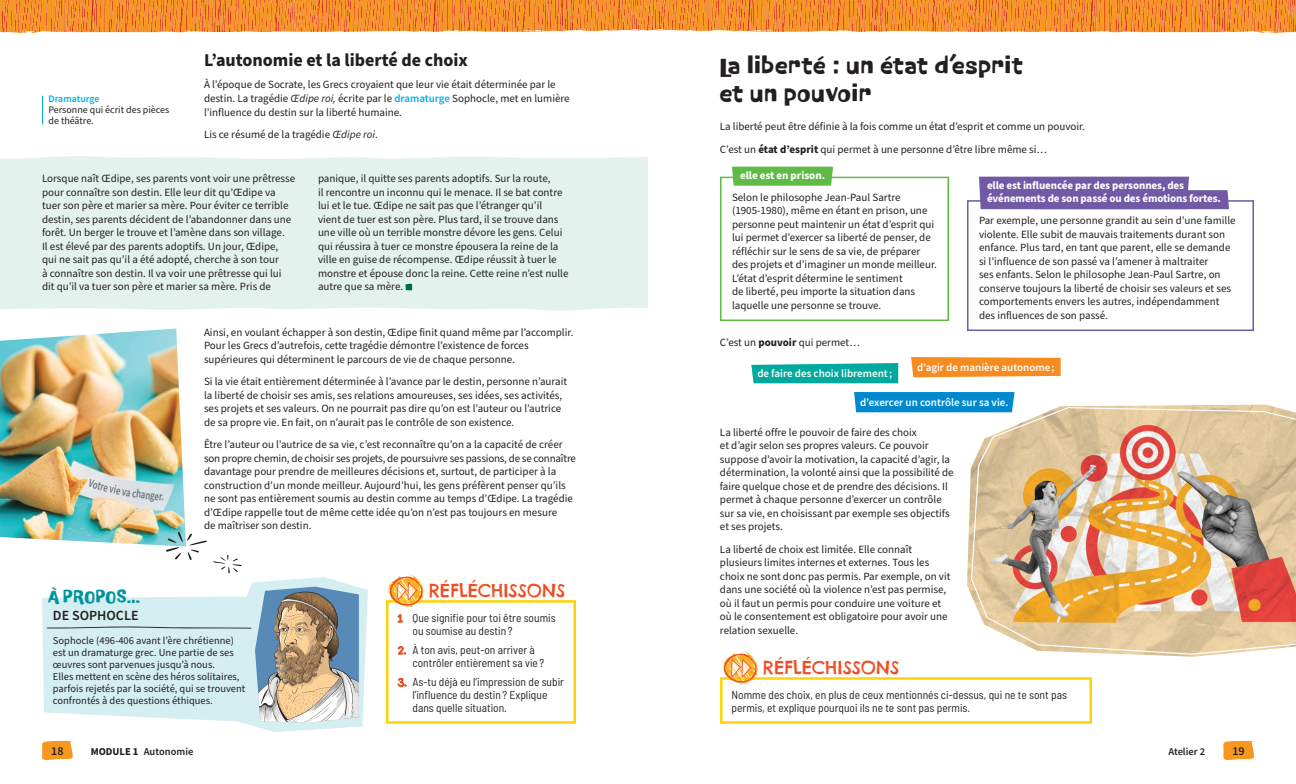
<style>
.page{position:relative;width:1296px;height:784px;background:#fff}
.page>*{position:absolute;margin:0;border:0;box-sizing:border-box;transform-origin:0 0}
.t1{font:700 28px/28px "P22 Nudgewink Pro";letter-spacing:.03em;color:#231f20;scale:1.2 1}
.t2{font:700 20px "P22 Nudgewink Pro";letter-spacing:.03em;color:#00959e;scale:1.2 1}
.t3{font:700 18px "Source Sans Pro";color:#231f20}
.t4{font:18px "Chelsea Market Pro";color:#f04d22}
.t5{font:600 14px "Source Sans Pro";color:#231f20}
.t6{font:600 12px "Source Sans Pro";color:#231f20}
.t7{font:semi-condensed 11.5px/13px "Barlow";color:#231f20}
.t8{font:11px/13.5px "Source Sans Pro";color:#231f20}
.t9{font:700 11px/13.5px "Source Sans Pro";letter-spacing:-.01em;color:#fff}
.t10{font:600 11px "Source Sans Pro";color:#fff}
.t11{font:10.5px/12px "Source Sans Pro";color:#231f20}
.t12{font:600 10.5px "Source Sans Pro";color:#231f20}
.t13{font:10px/11px "Source Sans Pro";color:#231f20}
.t14{font:600 10px "Source Sans Pro";color:#00aeef}
.s1{font-style:italic}
.s2{font-weight:600;color:#00aeef}
.s3{font-weight:700}
.s4{font-family:"Swing King";font-stretch:normal;color:#f04d22}
</style>
<div class="page">
<div style="left:720px;top:677px;width:372px;height:46px;border:2px solid #fed304"></div>
<img style="left:720px;top:647px;width:40px;height:41px;border-radius:20px">
<svg style="left:722px;top:653px;width:35px;height:29px"></svg>
<svg style="left:854px;top:392px;width:161px;height:20px;background:#038acf"></svg>
<svg style="left:911px;top:357px;width:150px;height:20px;background:#f6912a"></svg>
<svg style="left:751px;top:363px;width:147px;height:20px;background:#0eada2"></svg>
<div style="left:720px;top:177px;width:229px;height:144px;border:2px solid #60bb46"></div>
<div style="left:967px;top:200px;width:287px;height:131px;border:2px solid #7059a5"></div>
<svg style="left:732px;top:167px;width:101px;height:19px;background:#65bd4c"></svg>
<svg style="left:979px;top:177px;width:250px;height:32px;background:#7a64ab"></svg>
<img style="left:967px;top:404px;width:304px;height:252px">
<svg style="left:970px;top:406px;width:326px;height:249px;background:#dbb790"></svg>
<svg style="left:1223px;top:740px;width:31px;height:20px"></svg>
<svg style="left:0;top:0;width:1296px;height:33px;background:#f18f36"></svg>
<img style="left:648px;top:0;width:1px;height:33px">
<div style="left:0;top:156px;width:648px;height:154px;background:#e3f2ec"></div>
<img style="left:0;top:328px;width:186px;height:218px">
<svg style="left:42px;top:577px;width:326px;height:155px"></svg>
<div style="left:386px;top:600px;width:190px;height:123px;border:2px solid #fed304"></div>
<img style="left:386px;top:570px;width:40px;height:41px;border-radius:20px">
<svg style="left:388px;top:576px;width:35px;height:29px"></svg>
<svg style="left:166px;top:531px;width:41px;height:29px"></svg>
<svg style="left:213px;top:554px;width:29px;height:19px"></svg>
<svg style="left:42px;top:96px;width:1px;height:28px"></svg>
<svg style="left:46px;top:586px;width:313px;height:137px;background:#c7d6d6"></svg>
<svg style="left:405px;top:284px;width:7px;height:6px"></svg>
<svg style="left:42px;top:740px;width:31px;height:20px"></svg>
<svg style="left:88px;top:479px;width:75px;height:23px;background:#d5e0e0"></svg>
<p class="t14" style="left:48px;top:92px;width:53px">Dramaturge</p>
<p class="t13" style="left:48px;top:105px;width:122px">Personne qui écrit des pièces de théâtre.</p>
<h3 class="t3" style="left:204px;top:48px;width:266px">L’autonomie et la liberté de choix</h3>
<p class="t8" style="left:204px;top:78px;width:367px">À l’époque de Socrate, les Grecs croyaient que leur vie était déterminée par le destin. La tragédie <span class="s1">Œdipe roi,</span> écrite par le <span class="s2">dramaturge</span> Sophocle, met en lumière l’influence du destin sur la liberté humaine.</p>
<p class="t8" style="left:204px;top:128px;width:175px">Lis ce résumé de la tragédie <span class="s1">Œdipe roi</span>.</p>
<p class="t8" style="left:42px;top:172px;width:255px">Lorsque naît Œdipe, ses parents vont voir une prêtresse pour connaître son destin. Elle leur dit qu’Œdipe va tuer son père et marier sa mère. Pour éviter ce terrible destin, ses parents décident de l’abandonner dans une forêt. Un berger le trouve et l’amène dans son village.<br>Il est élevé par des parents adoptifs. Un jour, Œdipe, qui ne sait pas qu’il a été adopté, cherche à son tour<br>à connaître son destin. Il va voir une prêtresse qui lui dit qu’il va tuer son père et marier sa mère. Pris de</p>
<p class="t8" style="left:318px;top:172px;width:252px">panique, il quitte ses parents adoptifs. Sur la route,<br>il rencontre un inconnu qui le menace. Il se bat contre lui et le tue. Œdipe ne sait pas que l’étranger qu’il<br>vient de tuer est son père. Plus tard, il se trouve dans une ville où un terrible monstre dévore les gens. Celui qui réussira à tuer ce monstre épousera la reine de la ville en guise de récompense. Œdipe réussit à tuer le monstre et épouse donc la reine. Cette reine n’est nulle autre que sa mère.</p>
<h2 class="t2" style="left:48px;top:585px;width:78px">À PROPOS…</h2>
<p class="t8" style="left:204px;top:325px;width:371px">Ainsi, en voulant échapper à son destin, Œdipe finit quand même par l’accomplir.<br>Pour les Grecs d’autrefois, cette tragédie démontre l’existence de forces supérieures qui déterminent le parcours de vie de chaque personne.</p>
<p class="t8" style="left:204px;top:375px;width:365px">Si la vie était entièrement déterminée à l’avance par le destin, personne n’aurait la liberté de choisir ses amis, ses relations amoureuses, ses idées, ses activités, ses projets et ses valeurs. On ne pourrait pas dire qu’on est l’auteur ou l’autrice de sa propre vie. En fait, on n’aurait pas le contrôle de son existence.</p>
<p class="t8" style="left:204px;top:438px;width:373px">Être l’auteur ou l’autrice de sa vie, c’est reconnaître qu’on a la capacité de créer son propre chemin, de choisir ses projets, de poursuivre ses passions, de se connaître davantage pour prendre de meilleures décisions et, surtout, de participer à la construction d’un monde meilleur. Aujourd’hui, les gens préfèrent penser qu’ils ne sont pas entièrement soumis au destin comme au temps d’Œdipe. La tragédie d’Œdipe rappelle tout de même cette idée qu’on n’est pas toujours en mesure<br>de maîtriser son destin.</p>
<h3 class="t4" style="left:429px;top:578px;width:138px">RÉFLÉCHISSONS</h3>
<p class="t5" style="left:53px;top:605px;width:87px">DE SOPHOCLE</p>
<p class="t11" style="left:53px;top:634px;width:194px">Sophocle (496-406 avant l’ère chrétienne) est un dramaturge grec. Une partie de ses œuvres sont parvenues jusqu’à nous.<br>Elles mettent en scène des héros solitaires, parfois rejetés par la société, qui se trouvent confrontés à des questions éthiques.</p>
<p class="t6" style="left:51px;top:742px;width:14px">18</p>
<p class="t12" style="left:91px;top:744px;width:104px"><span class="s3">MODULE 1</span> Autonomie</p>
<p class="t7" style="left:412px;top:611px;width:145px;text-indent:-15px"><span class="s4">1</span> Que signifie pour toi être soumis ou soumise au destin ?</p>
<p class="t7" style="left:412px;top:643px;width:133px;text-indent:-15px"><span class="s4">2.</span> À ton avis, peut-on arriver à contrôler entièrement sa vie ?</p>
<p class="t7" style="left:412px;top:675px;width:153px;text-indent:-15px"><span class="s4">3.</span> As-tu déjà eu l’impression de subir l’influence du destin ? Explique dans quelle situation.</p>
<h1 class="t1" style="left:720px;top:51px;width:254px">La liberté : un état d’esprit et un pouvoir</h1>
<p class="t8" style="left:720px;top:115px;width:367px;line-height:22.5px">La liberté peut être définie à la fois comme un état d’esprit et comme un pouvoir.<br>C’est un <span class="s3">état d’esprit</span> qui permet à une personne d’être libre même si…</p>
<p class="t9" style="left:740px;top:169px;width:87px">elle est en prison.</p>
<p class="t8" style="left:732px;top:191px;width:207px">Selon le philosophe Jean-Paul Sartre (1905-1980), même en étant en prison, une personne peut maintenir un état d’esprit qui lui permet d’exercer sa liberté de penser, de réfléchir sur le sens de sa vie, de préparer des projets et d’imaginer un monde meilleur.<br>L’état d’esprit détermine le sentiment<br>de liberté, peu importe la situation dans laquelle une personne se trouve.</p>
<p class="t8" style="left:720px;top:336px;width:141px">C’est un <span class="s3">pouvoir</span> qui permet…</p>
<p class="t9" style="left:987px;top:179px;width:236px">elle est influencée par des personnes, des événements de son passé ou des émotions fortes.</p>
<p class="t8" style="left:979px;top:214px;width:258px">Par exemple, une personne grandit au sein d’une famille violente. Elle subit de mauvais traitements durant son enfance. Plus tard, en tant que parent, elle se demande si l’influence de son passé va l’amener à maltraiter<br>ses enfants. Selon le philosophe Jean-Paul Sartre, on conserve toujours la liberté de choisir ses valeurs et ses comportements envers les autres, indépendamment des influences de son passé.</p>
<p class="t10" style="left:917px;top:360px;width:139px">d’agir de manière autonome;</p>
<p class="t10" style="left:860px;top:395px;width:150px">d’exercer un contrôle sur sa vie.</p>
<p class="t10" style="left:757px;top:366px;width:136px">de faire des choix librement;</p>
<p class="t8" style="left:720px;top:425px;width:235px">La liberté offre le pouvoir de faire des choix<br>et d’agir selon ses propres valeurs. Ce pouvoir suppose d’avoir la motivation, la capacité d’agir, la détermination, la volonté ainsi que la possibilité de faire quelque chose et de prendre des décisions. Il permet à chaque personne d’exercer un contrôle sur sa vie, en choisissant par exemple ses objectifs et ses projets.</p>
<p class="t8" style="left:720px;top:542px;width:232px">La liberté de choix est limitée. Elle connaît plusieurs limites internes et externes. Tous les choix ne sont donc pas permis. Par exemple, on vit dans une société où la violence n’est pas permise, où il faut un permis pour conduire une voiture et où le consentement est obligatoire pour avoir une relation sexuelle.</p>
<h3 class="t4" style="left:763px;top:655px;width:138px">RÉFLÉCHISSONS</h3>
<p class="t7" style="left:732px;top:688px;width:337px">Nomme des choix, en plus de ceux mentionnés ci-dessus, qui ne te sont pas permis, et explique pourquoi ils ne te sont pas permis.</p>
<p class="t12" style="left:1168px;top:744px;width:38px">Atelier 2</p>
<p class="t6" style="left:1233px;top:742px;width:14px">19</p>
</div>
